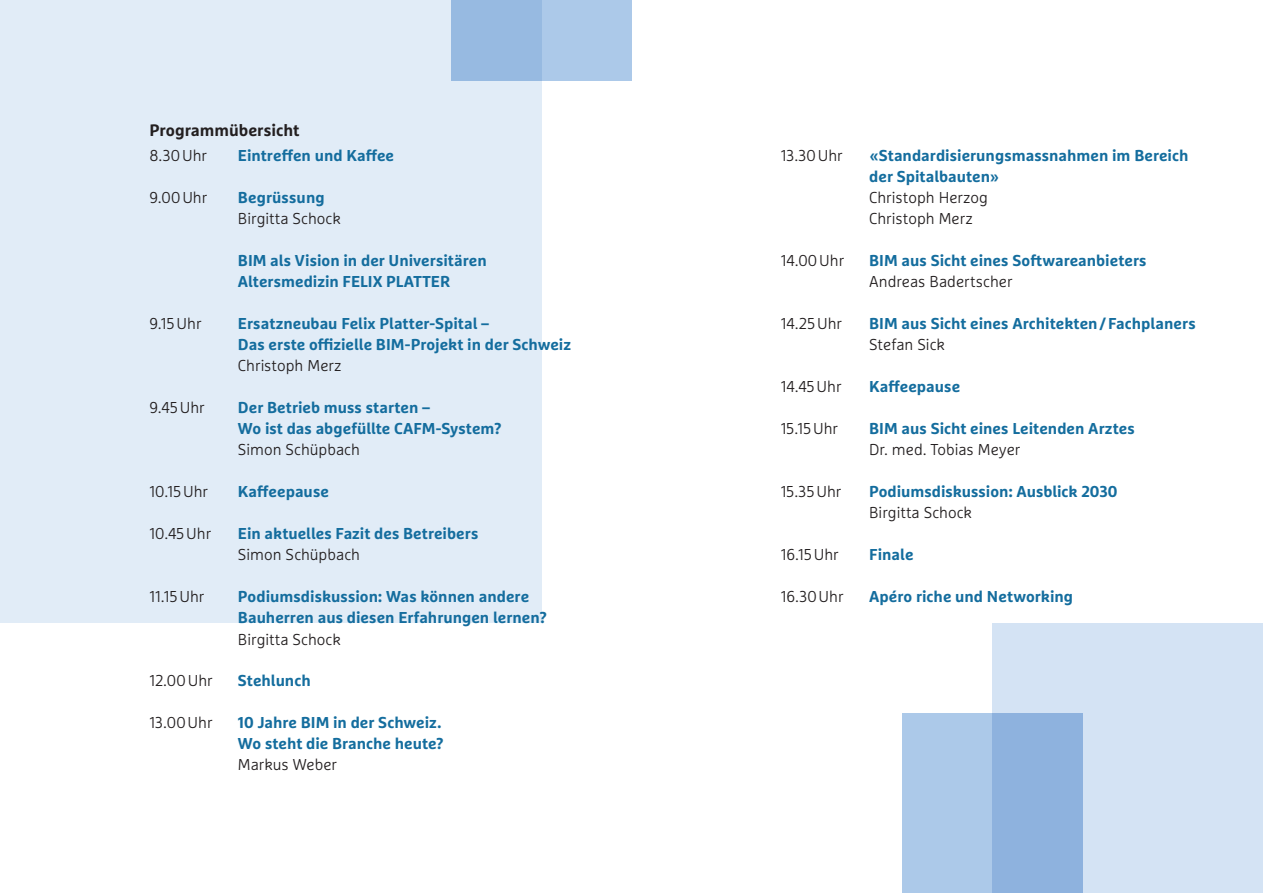
<style>
.page{position:relative;width:1263px;height:893px;background:#fff}
.page>*{position:absolute;margin:0;border:0;box-sizing:border-box;transform-origin:0 0}
.t1{font:700 16.5px "Marselis Pro";letter-spacing:-.005em;color:#231f20}
.t2{font:700 15.75px/21px "Marselis Pro";color:#146d9e}
.t3{font:300 15.75px/21px "Marselis Pro";color:#231f20}
</style>
<div class="page">
<div style="left:992px;top:623px;width:271px;height:270px;background:#d4e3f4"></div>
<div style="left:0;top:0;width:541px;height:622px;background:#e1ecf7"></div>
<div style="left:451px;top:0;width:180px;height:81px;background:linear-gradient(to right,#91b6df,#b1cdeb)"></div>
<svg style="left:902px;top:713px;width:181px;height:180px;background:#9cbde3"></svg>
<p class="t1" style="left:149px;top:120px;width:151px">Programmübersicht</p>
<p class="t3" style="left:149px;top:145px;width:59px">8.30Uhr</p>
<p class="t3" style="left:149px;top:187px;width:59px">9.00Uhr</p>
<p class="t2" style="left:238px;top:145px;width:158px">Eintreffen und Kaffee</p>
<p class="t2" style="left:238px;top:187px;width:88px">Begrüssung</p>
<p class="t3" style="left:238px;top:208px;width:104px">Birgitta Schock</p>
<p class="t2" style="left:238px;top:250px;width:250px">BIM als Vision in der Universitären<br>Altersmedizin FELIX PLATTER</p>
<p class="t2" style="left:238px;top:313px;width:334px">Ersatzneubau Felix Platter-Spital –<br>Das erste offizielle BIM-Projekt in der Schweiz</p>
<p class="t3" style="left:238px;top:355px;width:105px">Christoph Merz</p>
<p class="t2" style="left:238px;top:397px;width:265px">Der Betrieb muss starten –<br>Wo ist das abgefüllte CAFM-System?</p>
<p class="t3" style="left:238px;top:439px;width:123px">Simon Schüpbach</p>
<p class="t2" style="left:238px;top:481px;width:92px">Kaffeepause</p>
<p class="t2" style="left:238px;top:523px;width:242px">Ein aktuelles Fazit des Betreibers</p>
<p class="t3" style="left:238px;top:544px;width:123px">Simon Schüpbach</p>
<p class="t2" style="left:238px;top:586px;width:310px">Podiumsdiskussion: Was können andere<br>Bauherren aus diesen Erfahrungen lernen?</p>
<p class="t3" style="left:238px;top:628px;width:104px">Birgitta Schock</p>
<p class="t3" style="left:149px;top:313px;width:54px">9.15Uhr</p>
<p class="t3" style="left:149px;top:397px;width:57px">9.45Uhr</p>
<p class="t3" style="left:149px;top:481px;width:60px">10.15Uhr</p>
<p class="t3" style="left:149px;top:523px;width:63px">10.45Uhr</p>
<p class="t3" style="left:149px;top:586px;width:56px">11.15Uhr</p>
<p class="t3" style="left:149px;top:670px;width:65px">12.00Uhr</p>
<p class="t2" style="left:238px;top:670px;width:74px">Stehlunch</p>
<p class="t3" style="left:149px;top:712px;width:65px">13.00Uhr</p>
<p class="t2" style="left:238px;top:712px;width:207px">10 Jahre BIM in der Schweiz.<br>Wo steht die Branche heute?</p>
<p class="t3" style="left:238px;top:754px;width:100px">Markus Weber</p>
<p class="t3" style="left:781px;top:145px;width:64px">13.30Uhr</p>
<p class="t2" style="left:869px;top:145px;width:321px">«Standardisierungsmassnahmen im Bereich der Spitalbauten»</p>
<p class="t3" style="left:869px;top:187px;width:120px">Christoph Herzog<br>Christoph Merz</p>
<p class="t3" style="left:781px;top:250px;width:65px">14.00Uhr</p>
<p class="t2" style="left:869px;top:250px;width:279px">BIM aus Sicht eines Softwareanbieters</p>
<p class="t3" style="left:869px;top:271px;width:145px">Andreas Badertscher</p>
<p class="t3" style="left:781px;top:313px;width:63px">14.25Uhr</p>
<p class="t2" style="left:869px;top:313px;width:328px">BIM aus Sicht eines Architekten / Fachplaners</p>
<p class="t3" style="left:869px;top:334px;width:77px">Stefan Sick</p>
<p class="t2" style="left:869px;top:376px;width:92px">Kaffeepause</p>
<p class="t2" style="left:869px;top:418px;width:267px">BIM aus Sicht eines Leitenden Arztes</p>
<p class="t3" style="left:869px;top:439px;width:153px">Dr. med. Tobias Meyer</p>
<p class="t2" style="left:869px;top:481px;width:250px">Podiumsdiskussion: Ausblick 2030</p>
<p class="t3" style="left:869px;top:502px;width:104px">Birgitta Schock</p>
<p class="t2" style="left:869px;top:544px;width:46px">Finale</p>
<p class="t3" style="left:781px;top:376px;width:62px">14.45Uhr</p>
<p class="t3" style="left:781px;top:418px;width:59px">15.15Uhr</p>
<p class="t3" style="left:781px;top:481px;width:62px">15.35Uhr</p>
<p class="t3" style="left:781px;top:544px;width:60px">16.15Uhr</p>
<p class="t3" style="left:781px;top:586px;width:64px">16.30Uhr</p>
<p class="t2" style="left:869px;top:586px;width:206px">Apéro riche und Networking</p>
</div>
